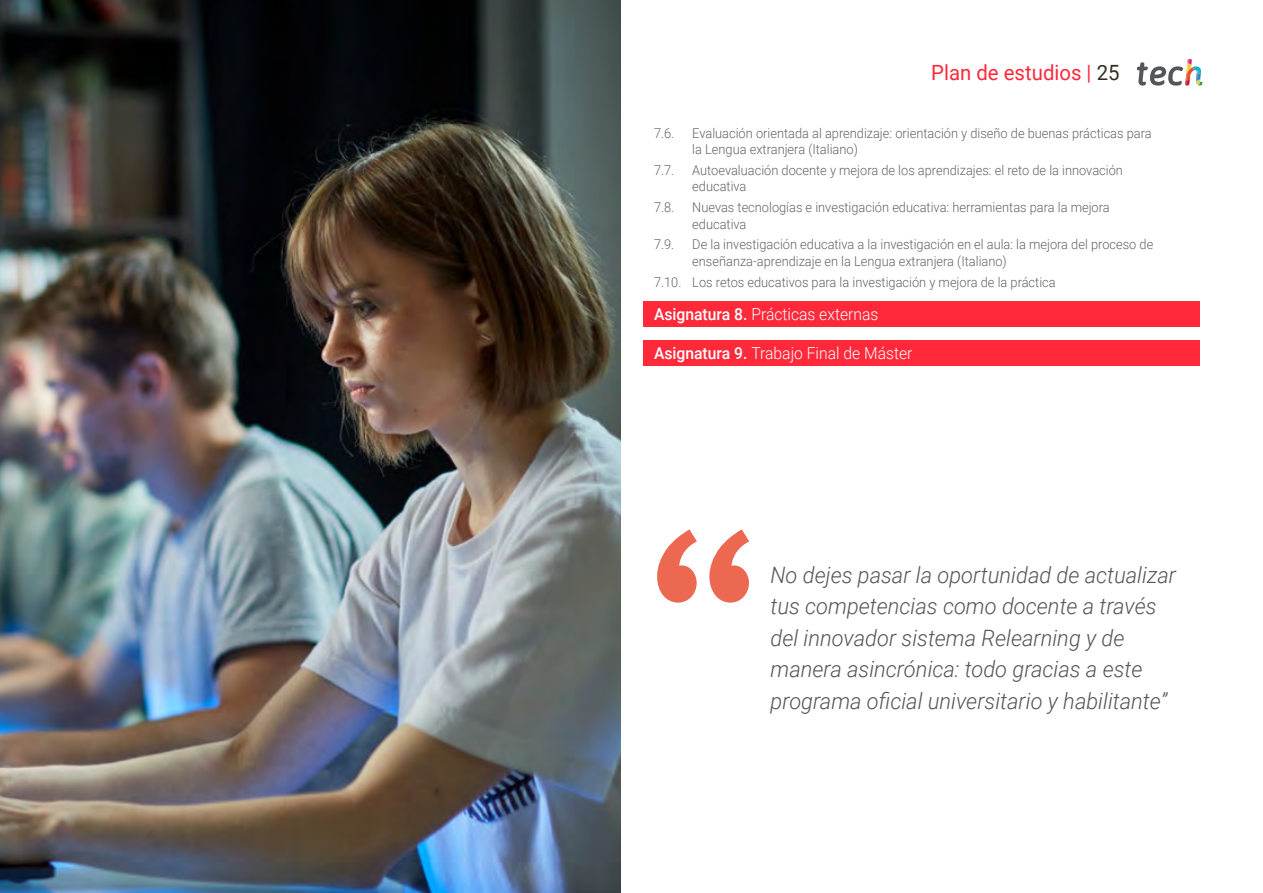
<style>
.page{position:relative;width:1263px;height:893px;background:#fff}
.page>*{position:absolute;margin:0;border:0;box-sizing:border-box;transform-origin:0 0}
.t1{font:italic 300 22.5px/31.5px "Roboto";color:#52555b}
.t2{font:21px "Roboto";color:#ff293a}
.t3{font:300 16.5px "Roboto";color:#fff;scale:.95 1}
.t4{font:300 13.5px/16.5px "Roboto";color:#61646a;scale:.95 1}
.s1{color:#312e20}
.s2{font-weight:500}
</style>
<div class="page">
<svg style="left:1137px;top:59px;width:65px;height:27px"></svg>
<div style="left:643px;top:301px;width:556px;height:25px;background:#ff293a"></div>
<div style="left:643px;top:341px;width:556px;height:25px;background:#ff293a"></div>
<svg style="left:657px;top:529px;width:92px;height:74px"></svg>
<img style="left:0;top:0;width:621px;height:893px">
<h2 class="t2" style="left:931px;top:57px;width:190px">Plan de estudios | <span class="s1">25</span></h2>
<p class="t4" style="left:654px;top:124px;width:23px">7.6.</p>
<p class="t4" style="left:692px;top:124px;width:485px">Evaluación orientada al aprendizaje: orientación y diseño de buenas prácticas para la Lengua extranjera (Italiano)</p>
<p class="t4" style="left:654px;top:161px;width:23px">7.7.</p>
<p class="t4" style="left:692px;top:161px;width:455px">Autoevaluación docente y mejora de los aprendizajes: el reto de la innovación educativa</p>
<p class="t4" style="left:654px;top:199px;width:23px">7.8.</p>
<p class="t4" style="left:692px;top:199px;width:441px">Nuevas tecnologías e investigación educativa: herramientas para la mejora educativa</p>
<p class="t4" style="left:654px;top:236px;width:23px">7.9.</p>
<p class="t4" style="left:692px;top:236px;width:487px">De la investigación educativa a la investigación en el aula: la mejora del proceso de enseñanza-aprendizaje en la Lengua extranjera (Italiano)</p>
<p class="t4" style="left:654px;top:273px;width:424px">7.10. Los retos educativos para la investigación y mejora de la práctica</p>
<p class="t3" style="left:654px;top:302px;width:238px"><span class="s2">Asignatura 8.</span> Prácticas externas</p>
<p class="t3" style="left:654px;top:342px;width:273px"><span class="s2">Asignatura 9.</span> Trabajo Final de Máster</p>
<h1 class="t1" style="left:770px;top:558px;width:407px">No dejes pasar la oportunidad de actualizar tus competencias como docente a través del innovador sistema Relearning y de manera asincrónica: todo gracias a este programa oficial universitario y habilitante”</h1>
</div>
